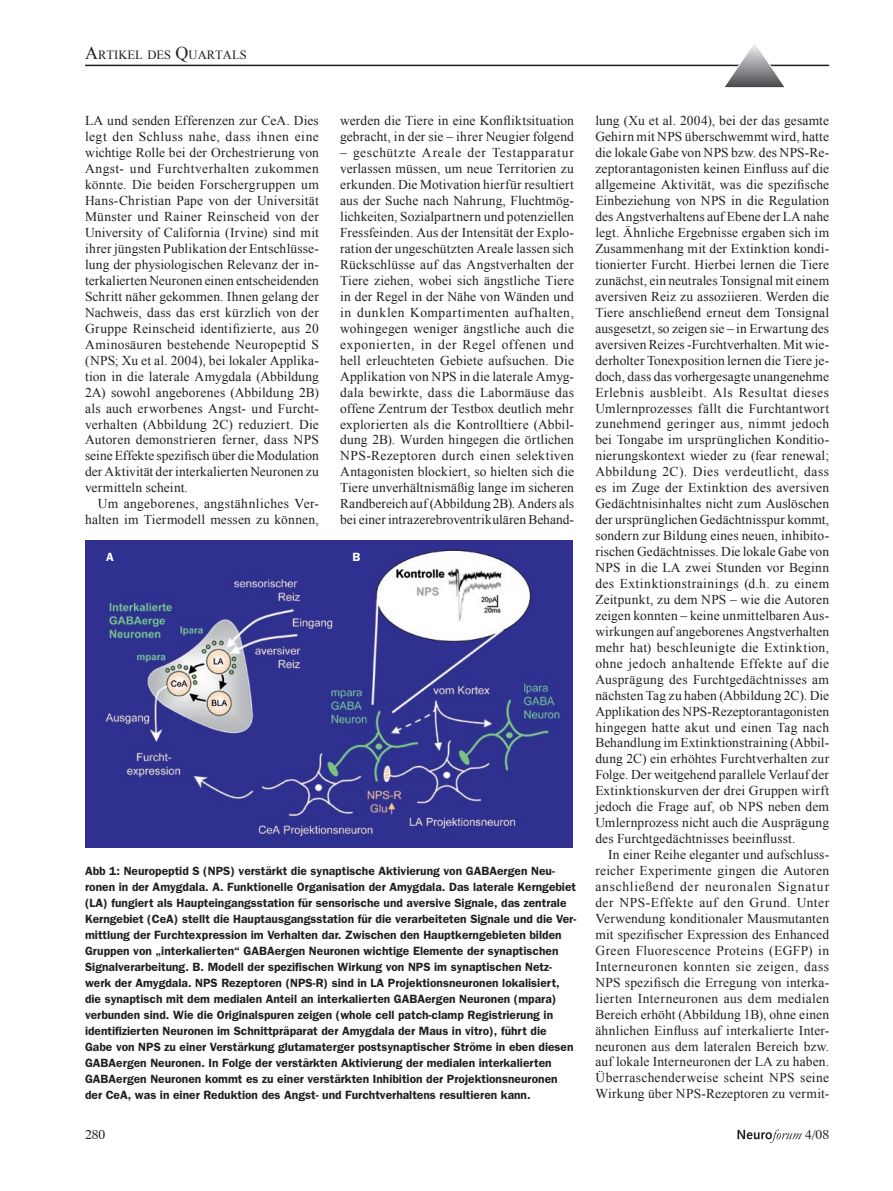
<style>
.page{position:relative;width:893px;height:1191px;background:#fff}
.page>*{position:absolute;margin:0;border:0;box-sizing:border-box;transform-origin:0 0}
.t1{font:13.5px/15.9px "Times New Roman";letter-spacing:.01em;color:#231f20;text-align:justify}
.t2{font:12.6px "Times New Roman";color:#231f20}
.t3{font:600 12px/15.9px "Franklin Gothic";color:#231f20}
.t4{font:600 12px "Franklin Gothic";color:#fff}
.s1{font-size:18px}
</style>
<div class="page">
<hr style="left:85px;top:65px;width:744px;height:1px;background:#231f20">
<svg style="left:722px;top:44px;width:65px;height:44px"></svg>
<img style="left:85px;top:540px;width:488px;height:307px">
<svg style="left:737px;top:1129px;width:65px;height:14px"></svg>
<p class="t2" style="left:85px;top:46px;width:163px"><span class="s1">A</span>RTIKEL DES <span class="s1">Q</span>UARTALS</p>
<p class="t1" style="left:85px;top:113px;width:235px">LA und senden Efferenzen zur CeA. Dies legt den Schluss nahe, dass ihnen eine wichtige Rolle bei der Orchestrierung von Angst- und Furchtverhalten zukommen könnte. Die beiden Forschergruppen um Hans-Christian Pape von der Universität Münster und Rainer Reinscheid von der University of California (Irvine) sind mit ihrer jüngsten Publikation der Entschlüsse&shy;lung der physiologischen Relevanz der in&shy;terkalierten Neuronen einen entscheidenden Schritt näher gekommen. Ihnen gelang der Nachweis, dass das erst kürzlich von der Gruppe Reinscheid identifizierte, aus 20<br>Aminosäuren bestehende Neuropeptid S (NPS; Xu et al. 2004), bei lokaler Applika&shy;tion in die laterale Amygdala (Abbildung 2A) sowohl angeborenes (Abbildung 2B) als auch erworbenes Angst- und Furcht&shy;verhalten (Abbildung 2C) reduziert. Die Autoren demonstrieren ferner, dass NPS seine Effekte spezifisch über die Modulation der Aktivität der interkalierten Neuronen zu vermitteln scheint.</p>
<p class="t1" style="left:85px;top:495px;width:235px;text-align:right">Um angeborenes, angstähnliches Ver&shy;halten im Tiermodell messen zu können,</p>
<p class="t1" style="left:340px;top:113px;width:235px">werden die Tiere in eine Konfliktsituation gebracht, in der sie – ihrer Neugier folgend</p>
<p class="t1" style="left:340px;top:145px;width:235px">– geschützte Areale der Testapparatur verlassen müssen, um neue Territorien zu erkunden. Die Motivation hierfür resultiert aus der Suche nach Nahrung, Fluchtmög&shy;lichkeiten, Sozialpartnern und potenziellen Fressfeinden. Aus der Intensität der Explo&shy;ration der ungeschützten Areale lassen sich Rückschlüsse auf das Angstverhalten der Tiere ziehen, wobei sich ängstliche Tiere in der Regel in der Nähe von Wänden und in dunklen Kompartimenten aufhalten, wohingegen weniger ängstliche auch die exponierten, in der Regel offenen und hell erleuchteten Gebiete aufsuchen. Die Applikation von NPS in die laterale Amyg&shy;dala bewirkte, dass die Labormäuse das offene Zentrum der Testbox deutlich mehr explorierten als die Kontrolltiere (Abbil&shy;dung 2B). Wurden hingegen die örtlichen NPS-Rezeptoren durch einen selektiven Antagonisten blockiert, so hielten sich die Tiere unverhältnismäßig lange im sicheren Randbereich auf (Abbildung 2B). Anders als bei einer intrazerebroventrikulären Behand-</p>
<p class="t4" style="left:106px;top:549px;width:9px">A</p>
<p class="t4" style="left:352px;top:549px;width:9px">B</p>
<p class="t3" style="left:85px;top:862px;width:493px">Abb 1: Neuropeptid S (NPS) verstärkt die synaptische Aktivierung von GABAergen Neu&shy;ronen in der Amygdala. A. Funktionelle Organisation der Amygdala. Das laterale Kerngebiet (LA) fungiert als Haupteingangsstation für sensorische und aversive Signale, das zentrale Kerngebiet (CeA) stellt die Hauptausgangsstation für die verarbeiteten Signale und die Ver&shy;mittlung der Furchtexpression im Verhalten dar. Zwischen den Hauptkerngebieten bilden Gruppen von „interkalierten“ GABAergen Neuronen wichtige Elemente der synaptischen Signalverarbeitung. B. Modell der spezifischen Wirkung von NPS im synaptischen Netz&shy;werk der Amygdala. NPS Rezeptoren (NPS-R) sind in LA Projektionsneuronen lokalisiert, die synaptisch mit dem medialen Anteil an interkalierten GABAergen Neuronen (mpara) verbunden sind. Wie die Originalspuren zeigen (whole cell patch-clamp Registrierung in identifizierten Neuronen im Schnittpräparat der Amygdala der Maus in vitro), führt die Gabe von NPS zu einer Verstärkung glutamaterger postsynaptischer Ströme in eben diesen GABAergen Neuronen. In Folge der verstärkten Aktivierung der medialen interkalierten GABAergen Neuronen kommt es zu einer verstärkten Inhibition der Projektionsneuronen der CeA, was in einer Reduktion des Angst- und Furchtverhaltens resultieren kann.</p>
<p class="t1" style="left:595px;top:113px;width:235px">lung (Xu et al. 2004), bei der das gesamte Gehirn mit NPS überschwemmt wird, hatte die lokale Gabe von NPS bzw. des NPS-Re&shy;zeptorantagonisten keinen Einfluss auf die allgemeine Aktivität, was die spezifische Einbeziehung von NPS in die Regulation des Angstverhaltens auf Ebene der LA nahe legt. Ähnliche Ergebnisse ergaben sich im Zusammenhang mit der Extinktion kondi&shy;tionierter Furcht. Hierbei lernen die Tiere zunächst, ein neutrales Tonsignal mit einem aversiven Reiz zu assoziieren. Werden die Tiere anschließend erneut dem Tonsignal ausgesetzt, so zeigen sie – in Erwartung des aversiven Reizes -Furchtverhalten. Mit wie&shy;derholter Tonexposition lernen die Tiere je&shy;doch, dass das vorhergesagte unangenehme Erlebnis ausbleibt. Als Resultat dieses Umlernprozesses fällt die Furchtantwort zunehmend geringer aus, nimmt jedoch bei Tongabe im ursprünglichen Konditio&shy;nierungskontext wieder zu (fear renewal; Abbildung 2C). Dies verdeutlicht, dass es im Zuge der Extinktion des aversiven Gedächtnisinhaltes nicht zum Auslöschen der ursprünglichen Gedächtnisspur kommt, sondern zur Bildung eines neuen, inhibito&shy;rischen Gedächtnisses. Die lokale Gabe von NPS in die LA zwei Stunden vor Beginn des Extinktionstrainings (d.h. zu einem Zeitpunkt, zu dem NPS – wie die Autoren zeigen konnten – keine unmittelbaren Aus&shy;wirkungen auf angeborenes Angstverhalten mehr hat) beschleunigte die Extinktion, ohne jedoch anhaltende Effekte auf die Ausprägung des Furchtgedächtnisses am nächsten Tag zu haben (Abbildung 2C). Die Applikation des NPS-Rezeptorantagonisten hingegen hatte akut und einen Tag nach Behandlung im Extinktionstraining (Abbil&shy;dung 2C) ein erhöhtes Furchtverhalten zur Folge. Der weitgehend parallele Verlauf der Extinktionskurven der drei Gruppen wirft jedoch die Frage auf, ob NPS neben dem Umlernprozess nicht auch die Ausprägung des Furchtgedächtnisses beeinflusst.</p>
<p class="t1" style="left:595px;top:846px;width:235px;text-indent:13px">In einer Reihe eleganter und aufschluss&shy;reicher Experimente gingen die Autoren anschließend der neuronalen Signatur der NPS-Effekte auf den Grund. Unter Verwendung konditionaler Mausmutanten mit spezifischer Expression des Enhanced Green Fluorescence Proteins (EGFP) in Interneuronen konnten sie zeigen, dass NPS spezifisch die Erregung von interka&shy;lierten Interneuronen aus dem medialen Bereich erhöht (Abbildung 1B), ohne einen ähnlichen Einfluss auf interkalierte Inter&shy;neuronen aus dem lateralen Bereich bzw. auf lokale Interneuronen der LA zu haben.<br>Überraschenderweise scheint NPS seine Wirkung über NPS-Rezeptoren zu vermit-</p>
</div>
